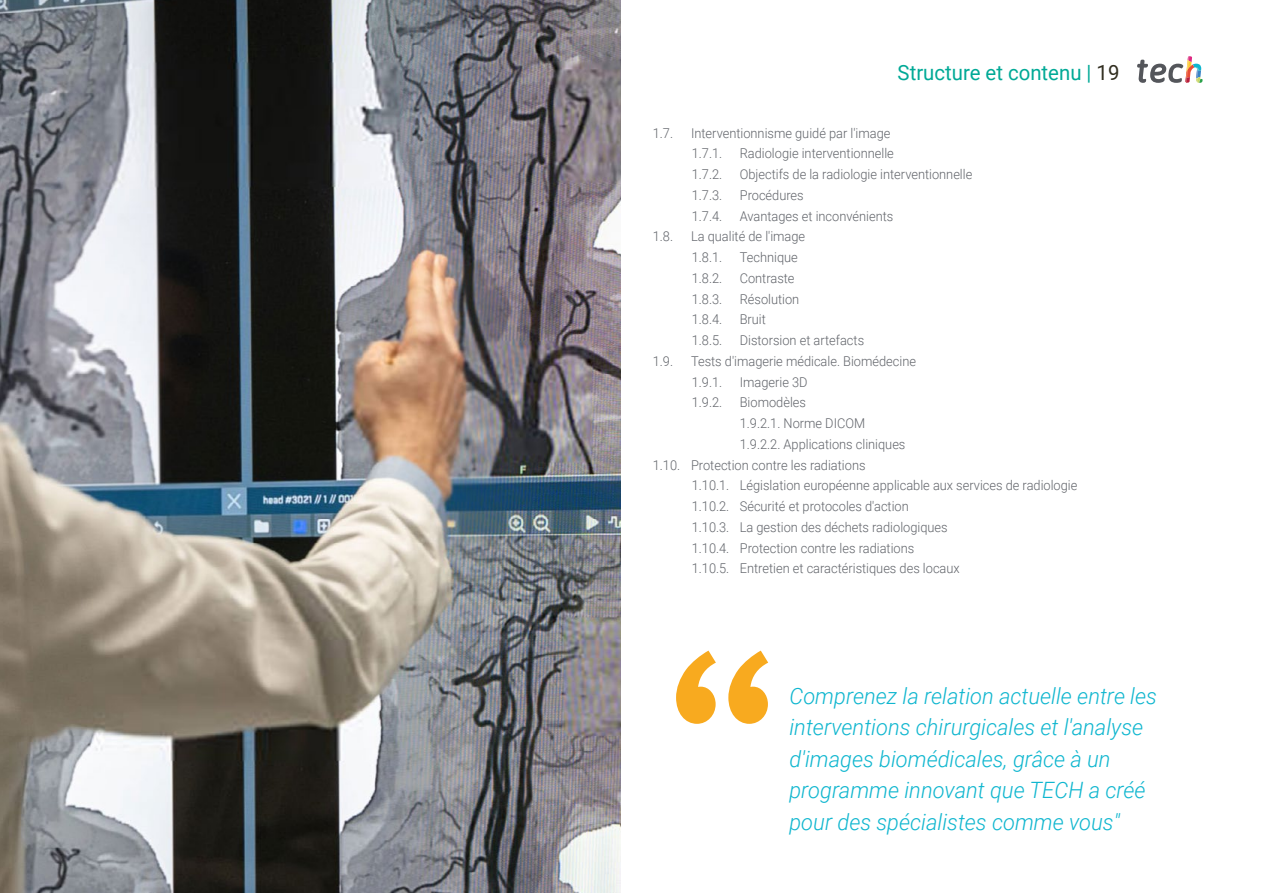
<style>
.page{position:relative;width:1263px;height:893px;background:#fff}
.page>*{position:absolute;margin:0;border:0;box-sizing:border-box;transform-origin:0 0}
.t1{font:italic 300 22.5px/31.5px "Roboto";color:#0fb6cf}
.t2{font:21px "Roboto";color:#00a996}
.t3{font:300 13.5px/20.7px "Roboto";color:#61646a;scale:.95 1}
.s1{color:#312e20}
</style>
<div class="page">
<img style="left:0;top:0;width:621px;height:893px">
<svg style="left:676px;top:651px;width:92px;height:73px"></svg>
<svg style="left:1137px;top:56px;width:65px;height:27px"></svg>
<h2 class="t2" style="left:898px;top:57px;width:223px">Structure et contenu | <span class="s1">19</span></h2>
<p class="t3" style="left:653px;top:122px;width:23px">1.7.</p>
<p class="t3" style="left:691px;top:122px;width:211px">Interventionnisme guidé par l'image<br>1.7.1.</p>
<p class="t3" style="left:740px;top:143px;width:164px">Radiologie interventionnelle</p>
<p class="t3" style="left:692px;top:164px;width:34px">1.7.2.</p>
<p class="t3" style="left:740px;top:164px;width:246px">Objectifs de la radiologie interventionnelle</p>
<p class="t3" style="left:692px;top:184px;width:34px">1.7.3.</p>
<p class="t3" style="left:740px;top:184px;width:69px">Procédures</p>
<p class="t3" style="left:692px;top:205px;width:34px">1.7.4.</p>
<p class="t3" style="left:740px;top:205px;width:163px">Avantages et inconvénients</p>
<p class="t3" style="left:653px;top:226px;width:23px">1.8.</p>
<p class="t3" style="left:691px;top:226px;width:122px">La qualité de l'image<br>1.8.1.</p>
<p class="t3" style="left:740px;top:247px;width:63px">Technique</p>
<p class="t3" style="left:692px;top:267px;width:34px">1.8.2.</p>
<p class="t3" style="left:740px;top:267px;width:59px">Contraste</p>
<p class="t3" style="left:692px;top:288px;width:34px">1.8.3.</p>
<p class="t3" style="left:740px;top:288px;width:64px">Résolution</p>
<p class="t3" style="left:692px;top:309px;width:34px">1.8.4.</p>
<p class="t3" style="left:740px;top:309px;width:29px">Bruit</p>
<p class="t3" style="left:692px;top:330px;width:34px">1.8.5.</p>
<p class="t3" style="left:740px;top:330px;width:132px">Distorsion et artefacts</p>
<p class="t3" style="left:653px;top:350px;width:23px">1.9.</p>
<p class="t3" style="left:691px;top:350px;width:238px">Tests d'imagerie médicale. Biomédecine<br>1.9.1.</p>
<p class="t3" style="left:740px;top:371px;width:73px">Imagerie 3D</p>
<p class="t3" style="left:692px;top:392px;width:34px">1.9.2.</p>
<p class="t3" style="left:740px;top:392px;width:71px">Biomodèles</p>
<p class="t3" style="left:740px;top:413px;width:134px">1.9.2.1. Norme DICOM</p>
<p class="t3" style="left:740px;top:433px;width:176px">1.9.2.2. Applications cliniques</p>
<p class="t3" style="left:653px;top:454px;width:225px">1.10. Protection contre les radiations</p>
<p class="t3" style="left:692px;top:475px;width:407px">1.10.1. Législation européenne applicable aux services de radiologie</p>
<p class="t3" style="left:692px;top:496px;width:230px">1.10.2. Sécurité et protocoles d'action</p>
<p class="t3" style="left:692px;top:516px;width:271px">1.10.3. La gestion des déchets radiologiques</p>
<p class="t3" style="left:692px;top:537px;width:236px">1.10.4. Protection contre les radiations</p>
<p class="t3" style="left:692px;top:558px;width:284px">1.10.5. Entretien et caractéristiques des locaux</p>
<h1 class="t1" style="left:789px;top:679px;width:369px">Comprenez la relation actuelle entre les interventions chirurgicales et l'analyse d'images biomédicales, grâce à un programme innovant que TECH a créé pour des spécialistes comme vous"</h1>
</div>
